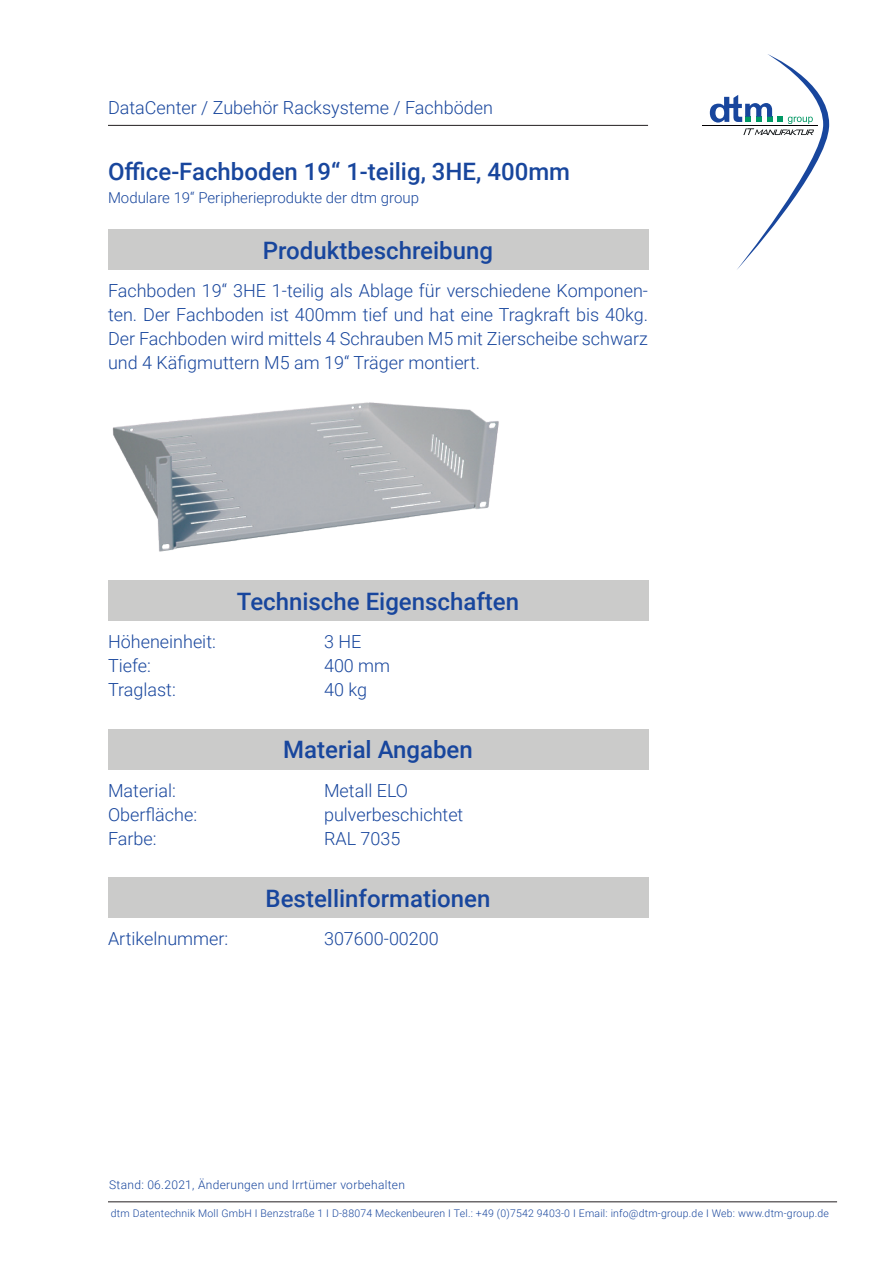
<style>
.page{position:relative;width:893px;height:1263px;background:#fff}
.page>*{position:absolute;margin:0;border:0;box-sizing:border-box;transform-origin:0 0}
.t1{font:500 24px "Roboto";color:#18469d}
.t2{font:300 18px/24px "Roboto";color:#18469d}
.t3{font:300 15px "Roboto";color:#18469d}
.t4{font:300 12px "Roboto";letter-spacing:.025em;color:#18469d}
.t5{font:300 10.5px "Roboto";letter-spacing:.02em;color:#18469d}
</style>
<div class="page">
<hr style="left:702px;top:125px;width:115px;height:1px;background:#020002">
<svg style="left:710px;top:54px;width:119px;height:216px"></svg>
<hr style="left:108px;top:125px;width:540px;height:1px;background:#231f20">
<hr style="left:108px;top:1201px;width:729px;height:1px;background:#231f20">
<div style="left:108px;top:230px;width:540px;height:40px;background:#cbcbca"></div>
<div style="left:108px;top:878px;width:540px;height:40px;background:#cbcbca"></div>
<img style="left:112px;top:402px;width:387px;height:150px">
<div style="left:108px;top:580px;width:540px;height:41px;background:#cbcbca"></div>
<div style="left:108px;top:729px;width:540px;height:41px;background:#cbcbca"></div>
<p class="t2" style="left:108px;top:95px;width:386px">DataCenter / Zubehör Racksysteme / Fachböden</p>
<h1 class="t1" style="left:108px;top:155px;width:464px">Office-Fachboden 19“ 1-teilig, 3HE, 400mm</h1>
<p class="t3" style="left:108px;top:187px;width:312px">Modulare 19“ Peripherieprodukte der dtm group</p>
<h1 class="t1" style="left:263px;top:233px;width:232px">Produktbeschreibung</h1>
<p class="t2" style="left:108px;top:278px;width:542px;text-align:justify">Fachboden 19“ 3HE 1-teilig als Ablage für verschiedene Komponen&shy;ten. Der Fachboden ist 400mm tief und hat eine Tragkraft bis 40kg.<br>Der Fachboden wird mittels 4 Schrauben M5 mit Zierscheibe schwarz und 4 Käfigmuttern M5 am 19“ Träger montiert.</p>
<p class="t2" style="left:108px;top:629px;width:109px">Höheneinheit:<br>Tiefe:<br>Traglast:</p>
<h1 class="t1" style="left:237px;top:584px;width:284px">Technische Eigenschaften</h1>
<p class="t2" style="left:324px;top:629px;width:68px">3 HE<br>400 mm<br>40 kg</p>
<h1 class="t1" style="left:283px;top:733px;width:191px">Material Angaben</h1>
<p class="t2" style="left:108px;top:777px;width:91px">Material:<br>Oberfläche:<br>Farbe:</p>
<p class="t2" style="left:324px;top:777px;width:141px">Metall ELO pulverbeschichtet<br>RAL 7035</p>
<h1 class="t1" style="left:266px;top:881px;width:226px">Bestellinformationen</h1>
<p class="t2" style="left:108px;top:926px;width:122px">Artikelnummer:</p>
<p class="t2" style="left:324px;top:926px;width:116px">307600-00200</p>
<p class="t4" style="left:109px;top:1176px;width:297px">Stand: 06.2021, Änderungen und Irrtümer vorbehalten</p>
<p class="t5" style="left:111px;top:1206px;width:720px">dtm Datentechnik Moll GmbH I Benzstraße 1 I D-88074 Meckenbeuren I Tel.: +49 (0)7542 9403-0 I Email: info@dtm-group.de I Web: www.dtm-group.de</p>
</div>
